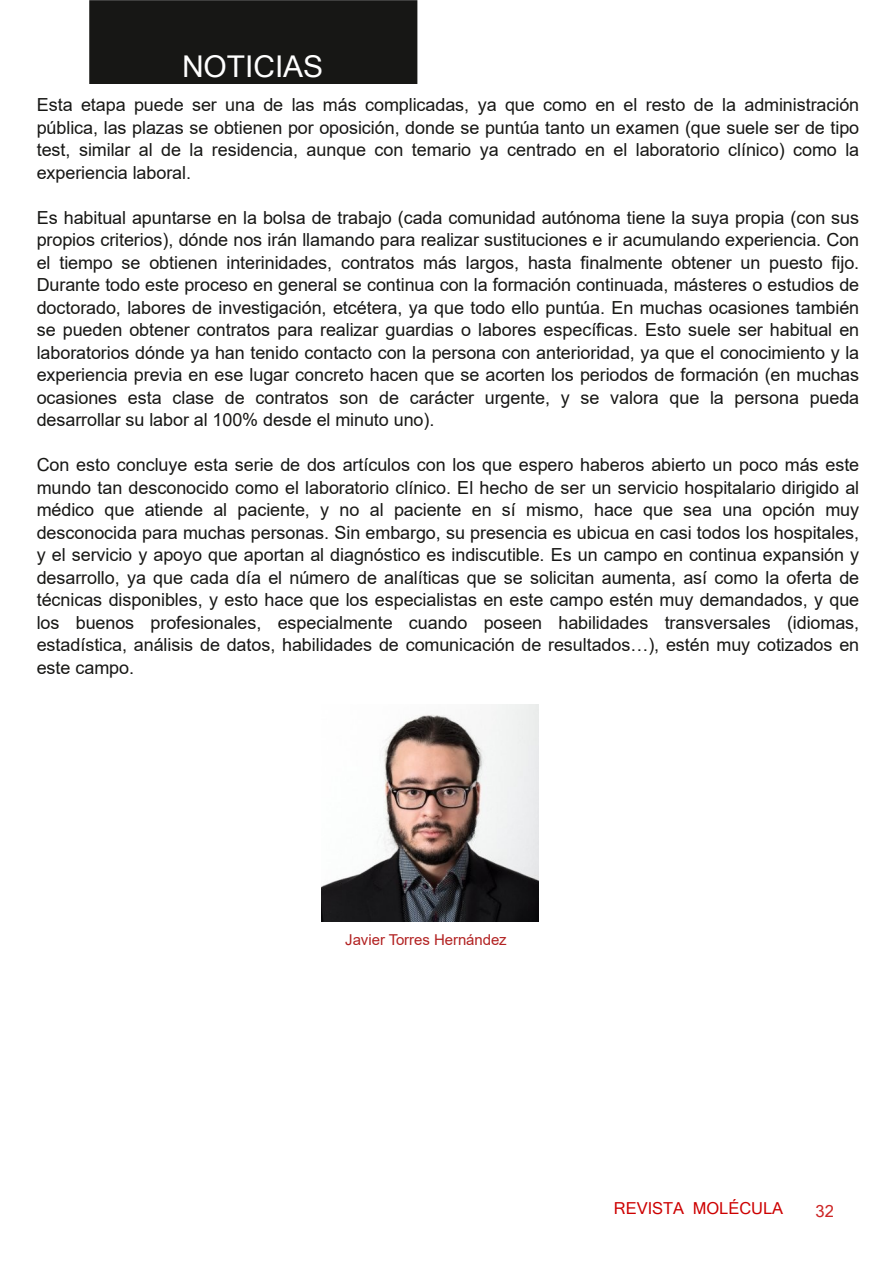
<style>
.page{position:relative;width:893px;height:1263px;background:#fff}
.page>*{position:absolute;margin:0;border:0;box-sizing:border-box;transform-origin:0 0}
.t1{font:30px "Microsoft Sans Serif";color:#fff}
.t2{font:18px/22.5px "Arial";letter-spacing:-.005em;color:#171715;text-align:justify}
.t3{font:16.5px "Microsoft Sans Serif";color:#cd0000}
.t4{font:16.5px "Microsoft Sans Serif";color:#cd2626}
.t5{font:15px "Arial";letter-spacing:-.005em;color:#b22222}
</style>
<div class="page">
<div style="left:90px;top:1px;width:327px;height:82px;background:#171715"></div>
<div style="left:89px;top:0;width:328px;height:84px;border:2px solid #171715"></div>
<img style="left:321px;top:704px;width:217px;height:217px">
<h1 class="t1" style="left:182px;top:49px;width:143px">NOTICIAS</h1>
<p class="t2" style="left:37px;top:94px;width:824px">Esta etapa puede ser una de las más complicadas, ya que como en el resto de la administración pública, las plazas se obtienen por oposición, donde se puntúa tanto un examen (que suele ser de tipo test, similar al de la residencia, aunque con temario ya centrado en el laboratorio clínico) como la experiencia laboral.</p>
<p class="t2" style="left:37px;top:206px;width:824px">Es habitual apuntarse en la bolsa de trabajo (cada comunidad autónoma tiene la suya propia (con sus propios criterios), dónde nos irán llamando para realizar sustituciones e ir acumulando experiencia. Con el tiempo se obtienen interinidades, contratos más largos, hasta finalmente obtener un puesto fijo.<br>Durante todo este proceso en general se continua con la formación continuada, másteres o estudios de doctorado, labores de investigación, etcétera, ya que todo ello puntúa. En muchas ocasiones también se pueden obtener contratos para realizar guardias o labores específicas. Esto suele ser habitual en laboratorios dónde ya han tenido contacto con la persona con anterioridad, ya que el conocimiento y la experiencia previa en ese lugar concreto hacen que se acorten los periodos de formación (en muchas ocasiones esta clase de contratos son de carácter urgente, y se valora que la persona pueda desarrollar su labor al 100% desde el minuto uno).</p>
<p class="t2" style="left:37px;top:454px;width:824px">Con esto concluye esta serie de dos artículos con los que espero haberos abierto un poco más este mundo tan desconocido como el laboratorio clínico. El hecho de ser un servicio hospitalario dirigido al médico que atiende al paciente, y no al paciente en sí mismo, hace que sea una opción muy desconocida para muchas personas. Sin embargo, su presencia es ubicua en casi todos los hospitales, y el servicio y apoyo que aportan al diagnóstico es indiscutible. Es un campo en continua expansión y desarrollo, ya que cada día el número de analíticas que se solicitan aumenta, así como la oferta de técnicas disponibles, y esto hace que los especialistas en este campo estén muy demandados, y que los buenos profesionales, especialmente cuando poseen habilidades transversales (idiomas, estadística, análisis de datos, habilidades de comunicación de resultados…), estén muy cotizados en este campo.</p>
<p class="t5" style="left:345px;top:931px;width:163px">Javier Torres Hernández</p>
<p class="t3" style="left:614px;top:1199px;width:171px">REVISTA MOLÉCULA</p>
<p class="t4" style="left:815px;top:1201px;width:20px">32</p>
</div>
